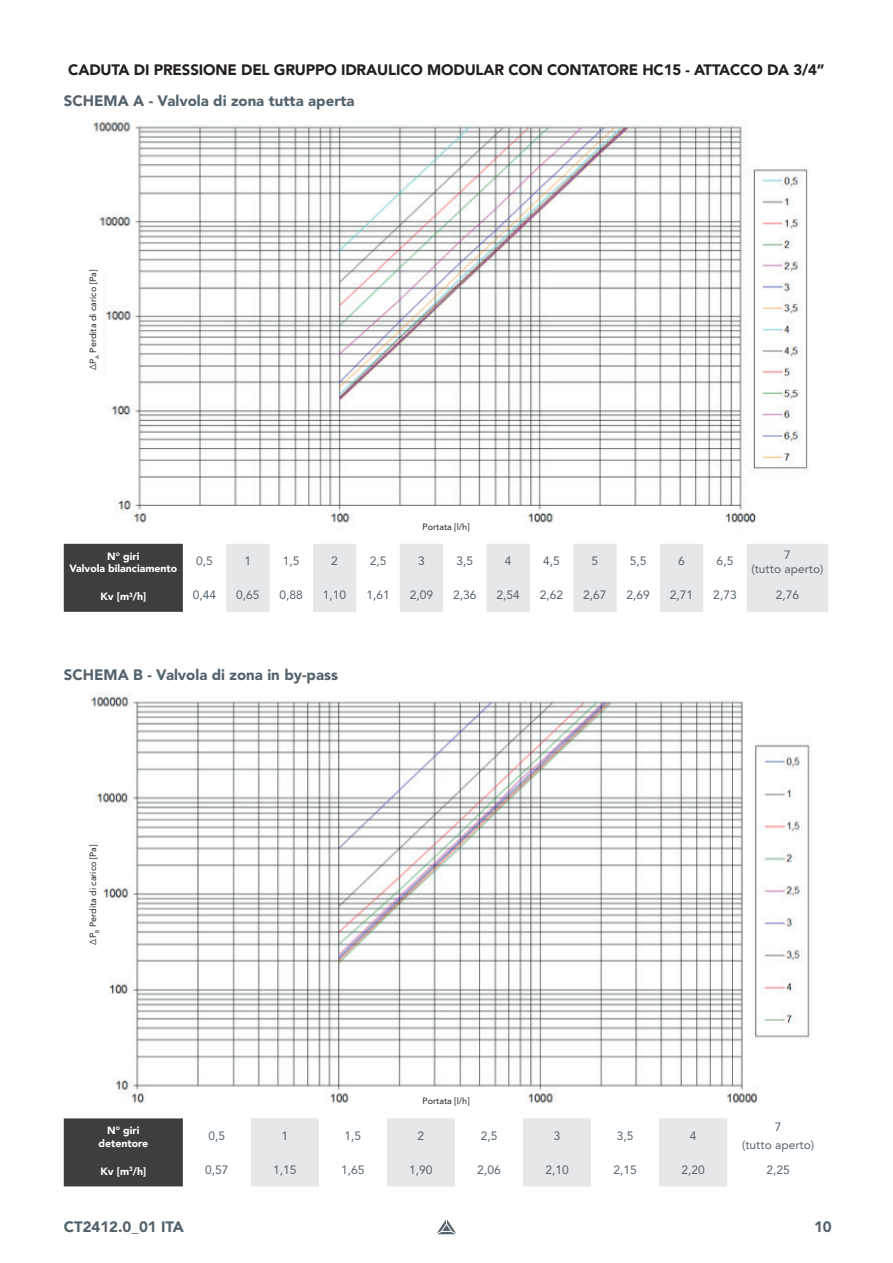
<style>
.page{position:relative;width:893px;height:1263px;background:#fff}
.page>*{position:absolute;margin:0;border:0;box-sizing:border-box;transform-origin:0 0}
.t1{font:900 15px "Avenir LT Pro";color:#54626c}
.t2{font:900 15px "Avenir LT Pro";letter-spacing:-.01em;color:#231f20}
.t3{font:12px/14.4px "Avenir LT Pro";color:#54626c;text-align:center}
.t4{font:900 10.5px/12.6px "Avenir";color:#fff;text-align:center}
.t5{font:9px "Avenir LT Pro";color:#231f20}
</style>
<div class="page">
<svg style="left:437px;top:1219px;width:19px;height:15px"></svg>
<img style="left:88px;top:693px;width:722px;height:411px">
<img style="left:93px;top:120px;width:715px;height:404px">
<div style="left:83px;top:246px;width:20px;height:148px;background:#fff"></div>
<div style="left:83px;top:821px;width:20px;height:147px;background:#fff"></div>
<div style="left:412px;top:519px;width:68px;height:14px;background:#fff"></div>
<div style="left:412px;top:1094px;width:68px;height:14px;background:#fff"></div>
<div style="left:64px;top:544px;width:119px;height:68px;background:#3e3e3f"></div>
<svg style="left:226px;top:544px;width:602px;height:68px"></svg>
<div style="left:64px;top:1118px;width:119px;height:68px;background:#3e3e3f"></div>
<svg style="left:251px;top:1118px;width:476px;height:68px"></svg>
<p class="t2" style="left:68px;top:61px;width:758px">CADUTA DI PRESSIONE DEL GRUPPO IDRAULICO MODULAR CON CONTATORE HC15 - ATTACCO DA 3/4”</p>
<p class="t1" style="left:64px;top:91px;width:292px">SCHEMA A - Valvola di zona tutta aperta</p>
<p class="t5" style="left:88px;top:370px;width:102px;rotate:-90deg">ΔP<sub>A</sub> Perdita di carico [Pa]</p>
<p class="t5" style="left:422px;top:521px;width:49px">Portata [l/h]</p>
<p class="t4" style="left:69px;top:549px;width:109px">N° giri<br>Valvola bilanciamento</p>
<p class="t3" style="left:196px;top:554px;width:18px">0,5</p>
<p class="t3" style="left:245px;top:554px;width:8px">1</p>
<p class="t3" style="left:283px;top:554px;width:18px">1,5</p>
<p class="t3" style="left:331px;top:554px;width:8px">2</p>
<p class="t3" style="left:370px;top:554px;width:18px">2,5</p>
<p class="t3" style="left:418px;top:554px;width:8px">3</p>
<p class="t3" style="left:456px;top:554px;width:18px">3,5</p>
<p class="t3" style="left:505px;top:554px;width:8px">4</p>
<p class="t3" style="left:543px;top:554px;width:18px">4,5</p>
<p class="t3" style="left:591px;top:554px;width:8px">5</p>
<p class="t3" style="left:630px;top:554px;width:18px">5,5</p>
<p class="t3" style="left:678px;top:554px;width:8px">6</p>
<p class="t3" style="left:717px;top:554px;width:18px">6,5</p>
<p class="t3" style="left:751px;top:547px;width:74px">7<br>(tutto aperto)</p>
<p class="t4" style="left:100px;top:590px;width:47px">Kv [m<sup>3</sup>/h]</p>
<p class="t3" style="left:193px;top:588px;width:25px">0,44</p>
<p class="t3" style="left:236px;top:588px;width:25px">0,65</p>
<p class="t3" style="left:280px;top:588px;width:25px">0,88</p>
<p class="t3" style="left:323px;top:588px;width:25px">1,10</p>
<p class="t3" style="left:366px;top:588px;width:25px">1,61</p>
<p class="t3" style="left:410px;top:588px;width:25px">2,09</p>
<p class="t3" style="left:453px;top:588px;width:25px">2,36</p>
<p class="t3" style="left:496px;top:588px;width:25px">2,54</p>
<p class="t3" style="left:540px;top:588px;width:25px">2,62</p>
<p class="t3" style="left:583px;top:588px;width:25px">2,67</p>
<p class="t3" style="left:627px;top:588px;width:25px">2,69</p>
<p class="t3" style="left:670px;top:588px;width:25px">2,71</p>
<p class="t3" style="left:713px;top:588px;width:25px">2,73</p>
<p class="t3" style="left:776px;top:588px;width:25px">2,76</p>
<p class="t1" style="left:64px;top:666px;width:276px">SCHEMA B - Valvola di zona in by-pass</p>
<p class="t5" style="left:88px;top:944px;width:101px;rotate:-90deg">ΔP<sub>B</sub> Perdita di carico [Pa]</p>
<p class="t5" style="left:422px;top:1095px;width:49px">Portata [l/h]</p>
<p class="t4" style="left:98px;top:1124px;width:51px">N° giri detentore</p>
<p class="t3" style="left:209px;top:1128px;width:18px">0,5</p>
<p class="t3" style="left:282px;top:1128px;width:8px">1</p>
<p class="t3" style="left:345px;top:1128px;width:18px">1,5</p>
<p class="t3" style="left:418px;top:1128px;width:8px">2</p>
<p class="t3" style="left:481px;top:1128px;width:18px">2,5</p>
<p class="t3" style="left:554px;top:1128px;width:8px">3</p>
<p class="t3" style="left:617px;top:1128px;width:18px">3,5</p>
<p class="t3" style="left:690px;top:1128px;width:8px">4</p>
<p class="t3" style="left:742px;top:1117px;width:74px;line-height:18.6px">7<br>(tutto aperto)</p>
<p class="t4" style="left:100px;top:1164px;width:47px">Kv [m<sup>3</sup>/h]</p>
<p class="t3" style="left:205px;top:1162px;width:25px">0,57</p>
<p class="t3" style="left:273px;top:1162px;width:25px">1,15</p>
<p class="t3" style="left:341px;top:1162px;width:25px">1,65</p>
<p class="t3" style="left:409px;top:1162px;width:25px">1,90</p>
<p class="t3" style="left:477px;top:1162px;width:25px">2,06</p>
<p class="t3" style="left:545px;top:1162px;width:25px">2,10</p>
<p class="t3" style="left:613px;top:1162px;width:25px">2,15</p>
<p class="t3" style="left:681px;top:1162px;width:25px">2,20</p>
<p class="t3" style="left:766px;top:1162px;width:25px">2,25</p>
<p class="t1" style="left:64px;top:1218px;width:122px">CT2412.0_01 ITA</p>
<p class="t1" style="left:814px;top:1218px;width:19px">10</p>
</div>
